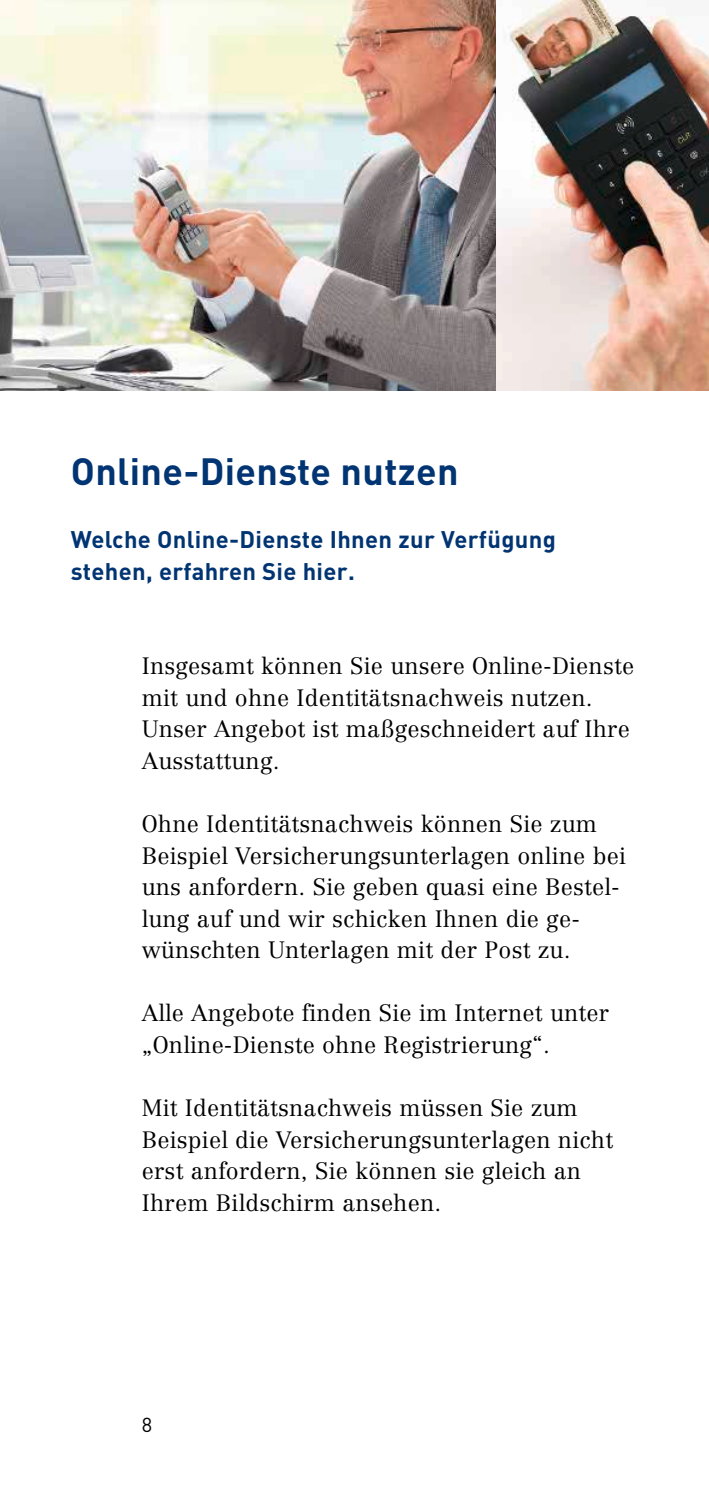
<style>
.page{position:relative;width:709px;height:1489px;background:#fff}
.page>*{position:absolute;margin:0;border:0;box-sizing:border-box;transform-origin:0 0}
.t1{font:700 37.5px "DIN";letter-spacing:.01em;color:#003472}
.t2{font:700 23.75px/31.5px "DIN";letter-spacing:.015em;color:#003472}
.t3{font:300 23.25px/31.5px "Centennial";letter-spacing:.01em;color:#000}
.t4{font:20px "DIN";color:#000}
</style>
<div class="page">
<img style="left:0;top:0;width:709px;height:390px">
<h2 class="t1" style="left:71px;top:447px;width:389px">Online-Dienste nutzen</h2>
<p class="t2" style="left:71px;top:522px;width:486px">Welche Online-Dienste Ihnen zur Verfügung stehen, erfahren Sie hier.</p>
<p class="t3" style="left:142px;top:650px;width:494px">Insgesamt können Sie unsere Online-Dienste mit und ohne Identitätsnachweis nutzen.<br>Unser Angebot ist maßgeschneidert auf Ihre Ausstattung.</p>
<p class="t3" style="left:142px;top:808px;width:485px">Ohne Identitätsnachweis können Sie zum Beispiel Versicherungsunterlagen online bei uns anfordern. Sie geben quasi eine Bestel&shy;lung auf und wir schicken Ihnen die ge&shy;wünschten Unterlagen mit der Post zu.</p>
<p class="t3" style="left:142px;top:997px;width:469px">Alle Angebote finden Sie im Internet unter „Online-Dienste ohne Registrierung“.</p>
<p class="t3" style="left:142px;top:1091px;width:473px">Mit Identitätsnachweis müssen Sie zum Beispiel die Versicherungsunterlagen nicht erst anfordern, Sie können sie gleich an Ihrem Bildschirm ansehen.</p>
<p class="t4" style="left:142px;top:1411px;width:12px">8</p>
</div>
